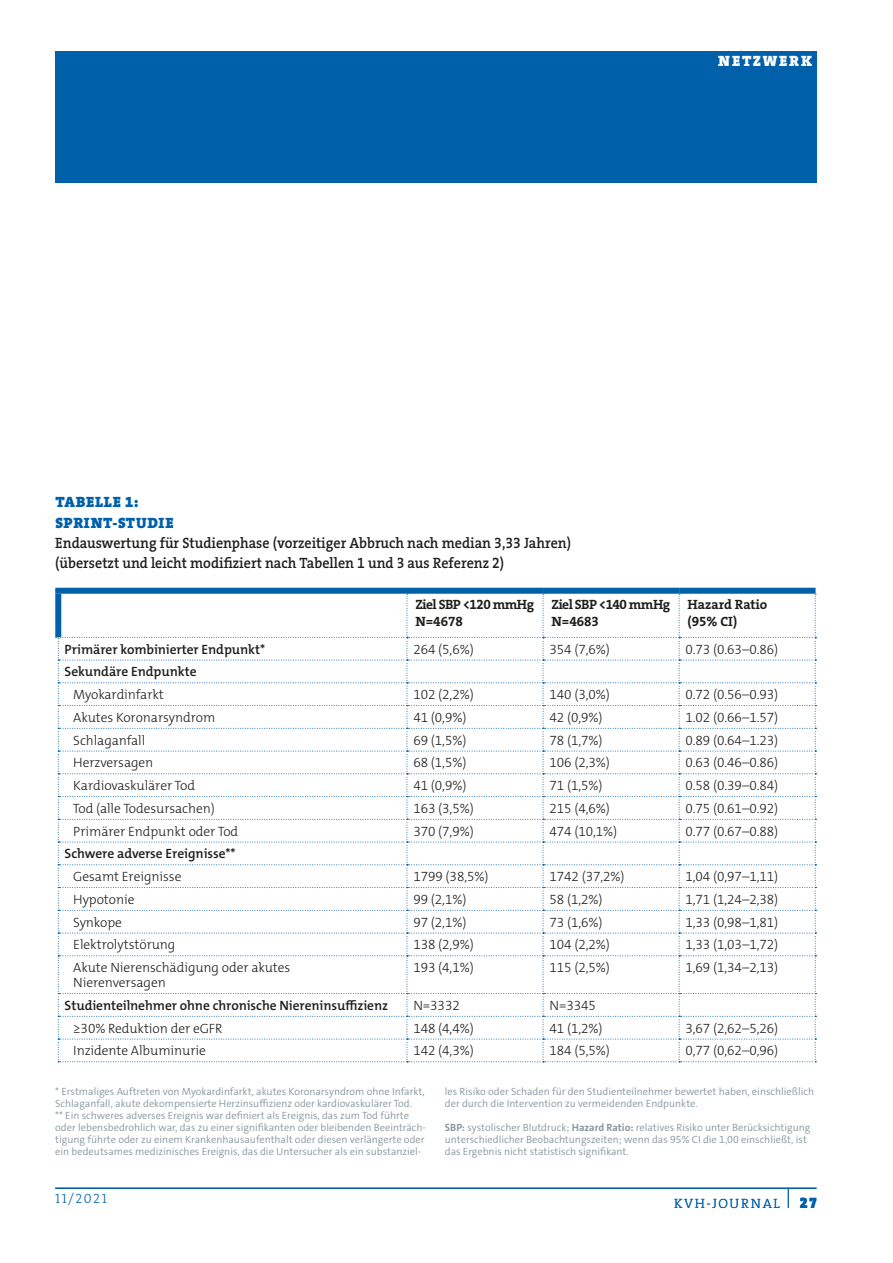
<style>
.page{position:relative;width:893px;height:1263px;background:#fff}
.page>*{position:absolute;margin:0;border:0;box-sizing:border-box;transform-origin:0 0}
._52__EBM_Tabelle_Tit{font:15px/20.2px "The Serif HP6 Se Bld";color:#1d1d1b;scale:.94 1}
._60__Rubrik{font:15px "The Serif HP9 Blk";letter-spacing:.125em;color:#fff}
._95__Tabelle_li{font:300 13.5px/15px "The Mix Os F";letter-spacing:-.005em;color:#1d1d1b}
._95__Tabelle_li-2{font:600 13.5px "The Mix Os F";letter-spacing:-.005em;color:#1d1d1b}
._10__Lauf_bld{font:13.5px/16.5px "The Serif HP7 Bld";letter-spacing:-.04em;color:#1d1d1b}
.t1{font:13.5px "The Serif HP3 Lig";letter-spacing:.12em;color:#0060aa}
._10__Lauf_bld-2{font:13.5px/16.5px "The Serif HP7 Bld";color:#1d1d1b}
._10__Quelle{font:300 10.5px/12px "The Sans C4 s";color:#87979e}
.s1{font-family:"The Serif HP9 Blk";color:#0060aa}
.s2{font-weight:700}
.s3{font-family:"The Serif HP9 Blk";font-size:15px}
</style>
<div class="page">
<div style="left:55px;top:51px;width:761px;height:132px;background:#0060aa"></div>
<hr style="left:55px;top:1188px;width:761px;height:1px;background:#0060aa">
<div style="left:55px;top:588px;width:352px;height:6px;background:#0060aa"></div>
<div style="left:55px;top:594px;width:6px;height:43px;background:#468bc1"></div>
<div style="left:407px;top:588px;width:136px;height:6px;background:#0060aa"></div>
<div style="left:543px;top:588px;width:136px;height:6px;background:#0060aa"></div>
<div style="left:679px;top:588px;width:137px;height:6px;background:#0060aa"></div>
<svg style="left:56px;top:594px;width:760px;height:468px"></svg>
<p class="_60__Rubrik" style="left:718px;top:51px;width:95px">NETZWERK</p>
<p class="_52__EBM_Tabelle_Tit" style="left:55px;top:492px;width:550px"><span class="s1">TABELLE 1:<br>SPRINT-STUDIE<br></span>Endauswertung für Studienphase (vorzeitiger Abbruch nach median 3,33 Jahren) (übersetzt und leicht modifiziert nach Tabellen 1 und 3 aus Referenz 2)</p>
<p class="_10__Lauf_bld" style="left:415px;top:596px;width:120px">Ziel SBP &lt;120 mmHg<br>N=4678</p>
<p class="_10__Lauf_bld" style="left:552px;top:596px;width:120px">Ziel SBP &lt;140 mmHg<br>N=4683</p>
<p class="_10__Lauf_bld-2" style="left:688px;top:596px;width:81px">Hazard Ratio (95% CI)</p>
<p class="_95__Tabelle_li-2" style="left:65px;top:640px;width:202px">Primärer kombinierter Endpunkt*</p>
<p class="_95__Tabelle_li" style="left:413px;top:642px;width:62px">264 (5,6%)</p>
<p class="_95__Tabelle_li" style="left:549px;top:642px;width:62px">354 (7,6%)</p>
<p class="_95__Tabelle_li" style="left:685px;top:642px;width:94px">0.73 (0.63–0.86)</p>
<p class="_95__Tabelle_li-2" style="left:65px;top:663px;width:133px">Sekundäre Endpunkte</p>
<p class="_95__Tabelle_li" style="left:73px;top:687px;width:92px">Myokardinfarkt</p>
<p class="_95__Tabelle_li" style="left:413px;top:687px;width:62px">102 (2,2%)</p>
<p class="_95__Tabelle_li" style="left:549px;top:687px;width:62px">140 (3,0%)</p>
<p class="_95__Tabelle_li" style="left:685px;top:687px;width:94px">0.72 (0.56–0.93)</p>
<p class="_95__Tabelle_li" style="left:73px;top:710px;width:143px">Akutes Koronarsyndrom</p>
<p class="_95__Tabelle_li" style="left:413px;top:710px;width:55px">41 (0,9%)</p>
<p class="_95__Tabelle_li" style="left:549px;top:710px;width:55px">42 (0,9%)</p>
<p class="_95__Tabelle_li" style="left:685px;top:710px;width:94px">1.02 (0.66–1.57)</p>
<p class="_95__Tabelle_li" style="left:73px;top:733px;width:74px">Schlaganfall</p>
<p class="_95__Tabelle_li" style="left:413px;top:733px;width:55px">69 (1,5%)</p>
<p class="_95__Tabelle_li" style="left:549px;top:733px;width:55px">78 (1,7%)</p>
<p class="_95__Tabelle_li" style="left:685px;top:733px;width:94px">0.89 (0.64–1.23)</p>
<p class="_95__Tabelle_li" style="left:73px;top:755px;width:82px">Herzversagen</p>
<p class="_95__Tabelle_li" style="left:413px;top:755px;width:55px">68 (1,5%)</p>
<p class="_95__Tabelle_li" style="left:549px;top:755px;width:62px">106 (2,3%)</p>
<p class="_95__Tabelle_li" style="left:685px;top:755px;width:94px">0.63 (0.46–0.86)</p>
<p class="_95__Tabelle_li" style="left:73px;top:778px;width:123px">Kardiovaskulärer Tod</p>
<p class="_95__Tabelle_li" style="left:413px;top:778px;width:55px">41 (0,9%)</p>
<p class="_95__Tabelle_li" style="left:549px;top:778px;width:55px">71 (1,5%)</p>
<p class="_95__Tabelle_li" style="left:685px;top:778px;width:94px">0.58 (0.39–0.84)</p>
<p class="_95__Tabelle_li" style="left:73px;top:801px;width:143px">Tod (alle Todesursachen)</p>
<p class="_95__Tabelle_li" style="left:413px;top:801px;width:62px">163 (3,5%)</p>
<p class="_95__Tabelle_li" style="left:549px;top:801px;width:62px">215 (4,6%)</p>
<p class="_95__Tabelle_li" style="left:685px;top:801px;width:94px">0.75 (0.61–0.92)</p>
<p class="_95__Tabelle_li" style="left:73px;top:824px;width:166px">Primärer Endpunkt oder Tod</p>
<p class="_95__Tabelle_li" style="left:413px;top:824px;width:62px">370 (7,9%)</p>
<p class="_95__Tabelle_li" style="left:549px;top:824px;width:69px">474 (10,1%)</p>
<p class="_95__Tabelle_li" style="left:685px;top:824px;width:94px">0.77 (0.67–0.88)</p>
<p class="_95__Tabelle_li-2" style="left:65px;top:845px;width:173px">Schwere adverse Ereignisse**</p>
<p class="_95__Tabelle_li" style="left:73px;top:869px;width:110px">Gesamt Ereignisse</p>
<p class="_95__Tabelle_li" style="left:413px;top:869px;width:77px">1799 (38,5%)</p>
<p class="_95__Tabelle_li" style="left:549px;top:869px;width:77px">1742 (37,2%)</p>
<p class="_95__Tabelle_li" style="left:685px;top:869px;width:94px">1,04 (0,97–1,11)</p>
<p class="_95__Tabelle_li" style="left:73px;top:892px;width:63px">Hypotonie</p>
<p class="_95__Tabelle_li" style="left:413px;top:892px;width:55px">99 (2,1%)</p>
<p class="_95__Tabelle_li" style="left:549px;top:892px;width:55px">58 (1,2%)</p>
<p class="_95__Tabelle_li" style="left:685px;top:892px;width:94px">1,71 (1,24–2,38)</p>
<p class="_95__Tabelle_li" style="left:73px;top:915px;width:50px">Synkope</p>
<p class="_95__Tabelle_li" style="left:413px;top:915px;width:55px">97 (2,1%)</p>
<p class="_95__Tabelle_li" style="left:549px;top:915px;width:55px">73 (1,6%)</p>
<p class="_95__Tabelle_li" style="left:685px;top:915px;width:94px">1,33 (0,98–1,81)</p>
<p class="_95__Tabelle_li" style="left:73px;top:937px;width:104px">Elektrolytstörung</p>
<p class="_95__Tabelle_li" style="left:413px;top:937px;width:62px">138 (2,9%)</p>
<p class="_95__Tabelle_li" style="left:549px;top:937px;width:62px">104 (2,2%)</p>
<p class="_95__Tabelle_li" style="left:685px;top:937px;width:94px">1,33 (1,03–1,72)</p>
<p class="_95__Tabelle_li" style="left:73px;top:960px;width:219px">Akute Nierenschädigung oder akutes<br>Nierenversagen</p>
<p class="_95__Tabelle_li" style="left:413px;top:960px;width:62px">193 (4,1%)</p>
<p class="_95__Tabelle_li" style="left:549px;top:960px;width:62px">115 (2,5%)</p>
<p class="_95__Tabelle_li" style="left:685px;top:960px;width:94px">1,69 (1,34–2,13)</p>
<p class="_95__Tabelle_li-2" style="left:65px;top:997px;width:325px">Studienteilnehmer ohne chronische Niereninsuffizienz</p>
<p class="_95__Tabelle_li" style="left:413px;top:998px;width:48px">N=3332</p>
<p class="_95__Tabelle_li" style="left:549px;top:998px;width:48px">N=3345</p>
<p class="_95__Tabelle_li" style="left:73px;top:1021px;width:151px">≥30% Reduktion der eGFR</p>
<p class="_95__Tabelle_li" style="left:413px;top:1021px;width:62px">148 (4,4%)</p>
<p class="_95__Tabelle_li" style="left:549px;top:1021px;width:55px">41 (1,2%)</p>
<p class="_95__Tabelle_li" style="left:685px;top:1021px;width:94px">3,67 (2,62–5,26)</p>
<p class="_95__Tabelle_li" style="left:73px;top:1043px;width:134px">Inzidente Albuminurie</p>
<p class="_95__Tabelle_li" style="left:413px;top:1043px;width:62px">142 (4,3%)</p>
<p class="_95__Tabelle_li" style="left:549px;top:1043px;width:62px">184 (5,5%)</p>
<p class="_95__Tabelle_li" style="left:685px;top:1043px;width:94px">0,77 (0,62–0,96)</p>
<p class="_10__Quelle" style="left:55px;top:1085px;width:372px">* Erstmaliges Auftreten von Myokardinfarkt, akutes Koronarsyndrom ohne Infarkt, Schlaganfall, akute dekompensierte Herzinsuffizienz oder kardiovaskulärer Tod.<br>** Ein schweres adverses Ereignis war definiert als Ereignis, das zum Tod führte oder lebensbedrohlich war, das zu einer signifikanten oder bleibenden Beeinträch&shy;tigung führte oder zu einem Krankenhausaufenthalt oder diesen verlängerte oder ein bedeutsames medizinisches Ereignis, das die Untersucher als ein substanziel-</p>
<p class="_10__Quelle" style="left:445px;top:1085px;width:371px">les Risiko oder Schaden für den Studienteilnehmer bewertet haben, einschließlich der durch die Intervention zu vermeidenden Endpunkte.</p>
<p class="_10__Quelle" style="left:445px;top:1121px;width:367px"><span class="s2">SBP:</span> systolischer Blutdruck; <span class="s2">Hazard Ratio:</span> relatives Risiko unter Berücksichtigung unterschiedlicher Beobachtungszeiten; wenn das 95% CI die 1,00 einschließt, ist das Ergebnis nicht statistisch signifikant.</p>
<p class="t1" style="left:55px;top:1190px;width:53px">11/2021</p>
<p class="t1" style="left:674px;top:1194px;width:144px">KVH-JOURNAL <sup>|</sup> <span class="s3">27</span></p>
</div>
